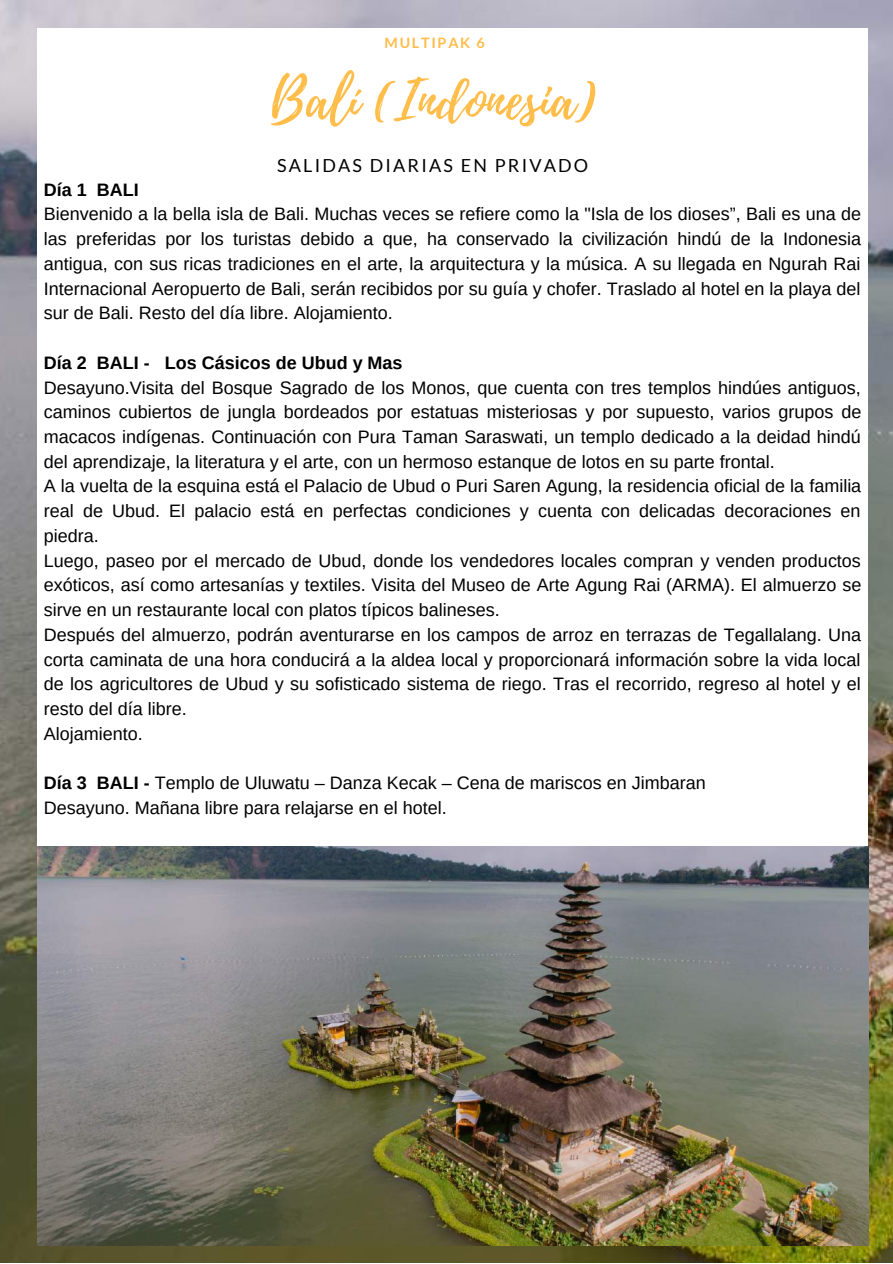
<style>
.page{position:relative;width:893px;height:1264px;background:#fff}
.page>*{position:absolute;margin:0;border:0;box-sizing:border-box;transform-origin:0 0}
.t1{font:54.9px "Playlist Script";color:#ffbd4a}
.t2{font:18px/24.8px "Arimo";color:#000}
.t3{font:700 18px "Arimo";color:#000}
.t4{font:18px "Lato";letter-spacing:.12em;color:#000}
.t5{font:700 14.4px "Lato";letter-spacing:.12em;color:#ffbd4a}
.s1{font-weight:700}
</style>
<div class="page">
<img style="left:0;top:0;width:892px;height:1262px">
<div style="left:37px;top:28px;width:830px;height:1217px;background:#fff"></div>
<img style="left:37px;top:846px;width:831px;height:399px">
<p class="t5" style="left:384px;top:34px;width:102px">MULTIPAK 6</p>
<h1 class="t1" style="left:270px;top:61px;width:330px">Balí (Indonesia)</h1>
<p class="t4" style="left:277px;top:154px;width:312px">SALIDAS DIARIAS EN PRIVADO</p>
<p class="t3" style="left:44px;top:179px;width:96px">Día 1 BALI</p>
<p class="t2" style="left:44px;top:202px;width:818px;text-align:justify">Bienvenido a la bella isla de Bali. Muchas veces se refiere como la "Isla de los dioses”, Bali es una de las preferidas por los turistas debido a que, ha conservado la civilización hindú de la Indonesia antigua, con sus ricas tradiciones en el arte, la arquitectura y la música. A su llegada en Ngurah Rai Internacional Aeropuerto de Bali, serán recibidos por su guía y chofer. Traslado al hotel en la playa del sur de Bali. Resto del día libre. Alojamiento.</p>
<p class="t3" style="left:44px;top:352px;width:360px">Día 2 BALI - Los Cásicos de Ubud y Mas</p>
<p class="t2" style="left:44px;top:375px;width:819px">Desayuno.Visita del Bosque Sagrado de los Monos, que cuenta con tres templos hindúes antiguos, caminos cubiertos de jungla bordeados por estatuas misteriosas y por supuesto, varios grupos de macacos indígenas. Continuación con Pura Taman Saraswati, un templo dedicado a la deidad hindú del aprendizaje, la literatura y el arte, con un hermoso estanque de lotos en su parte frontal.<br>A la vuelta de la esquina está el Palacio de Ubud o Puri Saren Agung, la residencia oficial de la familia real de Ubud. El palacio está en perfectas condiciones y cuenta con delicadas decoraciones en piedra.<br>Luego, paseo por el mercado de Ubud, donde los vendedores locales compran y venden productos exóticos, así como artesanías y textiles. Visita del Museo de Arte Agung Rai (ARMA). El almuerzo se sirve en un restaurante local con platos típicos balineses.<br>Después del almuerzo, podrán aventurarse en los campos de arroz en terrazas de Tegallalang. Una corta caminata de una hora conducirá a la aldea local y proporcionará información sobre la vida local de los agricultores de Ubud y su sofisticado sistema de riego. Tras el recorrido, regreso al hotel y el resto del día libre.<br>Alojamiento.</p>
<p class="t2" style="left:44px;top:770px;width:663px"><span class="s1">Día 3 BALI -</span> Templo de Uluwatu – Danza Kecak – Cena de mariscos en Jimbaran<br>Desayuno. Mañana libre para relajarse en el hotel.</p>
</div>
